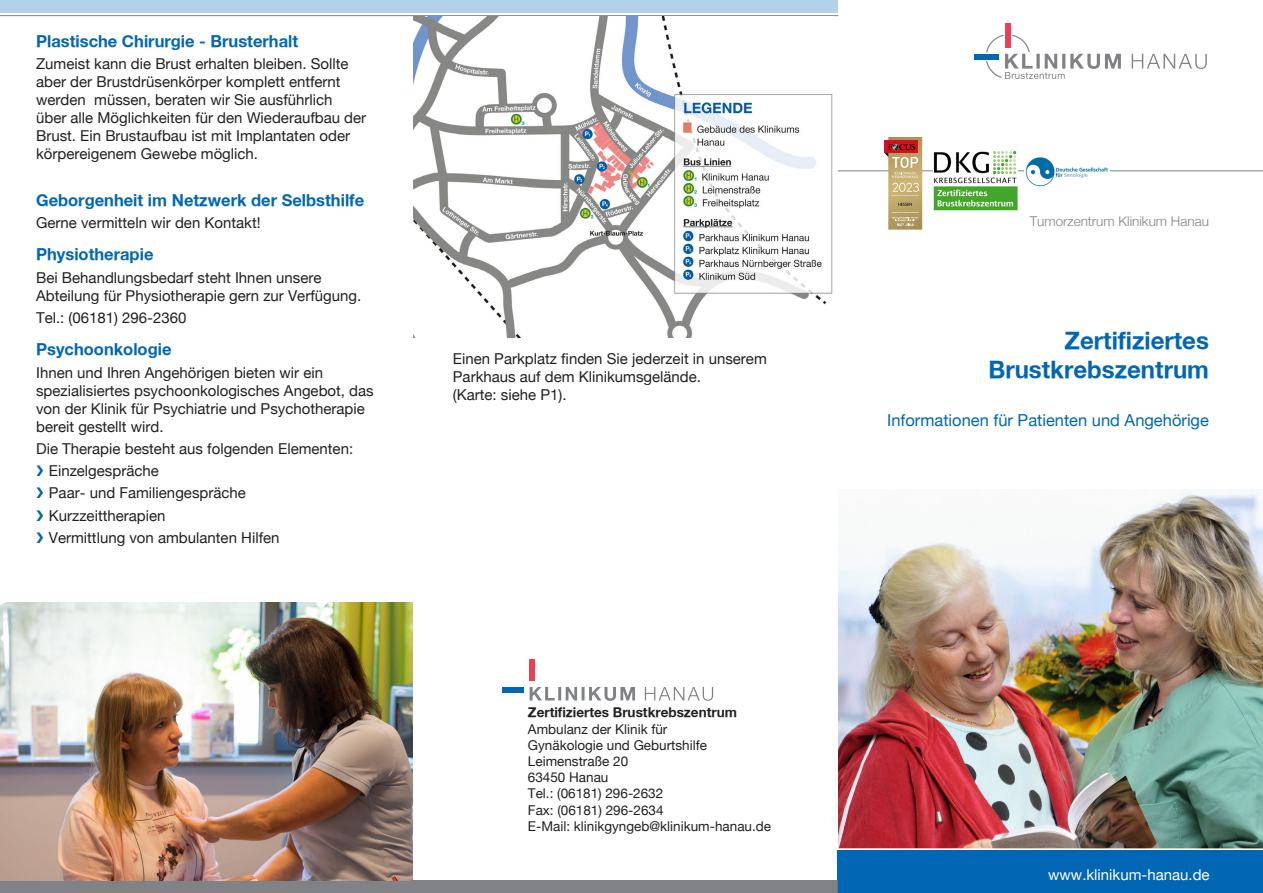
<style>
.page{position:relative;width:1263px;height:893px;background:#fff}
.page>*{position:absolute;margin:0;border:0;box-sizing:border-box;transform-origin:0 0}
.t1{font:700 24px/28.8px "Helvetica Neue";color:#0166b3;text-align:right}
.t2{font:700 16.5px "Helvetica Neue";color:#0166b3}
.t3{font:16.5px "Helvetica Neue";color:#0166b3}
.t4{font:15px/18px "Helvetica Neue";color:#231f20}
.t5{font:15px "Helvetica Neue";color:#fff}
.t6{font:13.5px "Helvetica Neue";color:#231f20}
.t7{font:700 13.5px "Helvetica Neue";color:#231f20}
.t8{font:300 13.5px "Helvetica Neue";color:#808285}
</style>
<div class="page">
<div style="left:1005px;top:23px;width:6px;height:24px;background:#ee3d56"></div>
<div style="left:974px;top:54px;width:24px;height:6px;background:#0166b3"></div>
<svg style="left:986px;top:35px;width:221px;height:44px"></svg>
<hr style="left:838px;top:170px;width:425px;height:1px;background:#808285">
<img style="left:838px;top:493px;width:425px;height:355px">
<div style="left:838px;top:850px;width:425px;height:43px;background:#0166b3"></div>
<div style="left:0;top:0;width:838px;height:13px;background:#b3d1e8"></div>
<hr style="left:0;top:15px;width:838px;height:1px;background:#808285">
<div style="left:0;top:880px;width:838px;height:13px;background:#808285"></div>
<img style="left:888px;top:137px;width:34px;height:93px">
<div style="left:884px;top:141px;width:34px;height:12px;background:#d60f1f"></div>
<svg style="left:884px;top:144px;width:35px;height:53px"></svg>
<svg style="left:898px;top:203px;width:14px;height:3px"></svg>
<svg style="left:892px;top:212px;width:26px;height:14px"></svg>
<svg style="left:530px;top:687px;width:183px;height:14px"></svg>
<div style="left:530px;top:659px;width:5px;height:22px;background:#ee3d56"></div>
<div style="left:502px;top:687px;width:22px;height:5px;background:#0166b3"></div>
<img style="left:414px;top:16px;width:419px;height:322px">
<img style="left:933px;top:150px;width:84px;height:60px">
<img style="left:0;top:602px;width:412px;height:278px">
<img style="left:1025px;top:157px;width:84px;height:30px">
<p class="t2" style="left:36px;top:31px;width:264px">Plastische Chirurgie - Brusterhalt</p>
<p class="t4" style="left:36px;top:55px;width:332px">Zumeist kann die Brust erhalten bleiben. Sollte aber der Brustdrüsenkörper komplett entfernt werden müssen, beraten wir Sie ausführlich über alle Möglichkeiten für den Wiederaufbau der Brust. Ein Brustaufbau ist mit Implantaten oder körpereigenem Gewebe möglich.</p>
<p class="t2" style="left:36px;top:189px;width:330px">Geborgenheit im Netzwerk der Selbsthilfe</p>
<p class="t4" style="left:36px;top:213px;width:226px">Gerne vermitteln wir den Kontakt!</p>
<p class="t2" style="left:36px;top:244px;width:119px">Physiotherapie</p>
<p class="t4" style="left:36px;top:268px;width:327px">Bei Behandlungsbedarf steht Ihnen unsere<br>Abteilung für Physiotherapie gern zur Verfügung.</p>
<p class="t4" style="left:36px;top:308px;width:152px">Tel.: (06181) 296-2360</p>
<p class="t2" style="left:36px;top:339px;width:137px">Psychoonkologie</p>
<p class="t4" style="left:36px;top:363px;width:339px">Ihnen und Ihren Angehörigen bieten wir ein spezialisiertes psychoonkologisches Angebot, das von der Klinik für Psychiatrie und Psychotherapie bereit gestellt wird.</p>
<p class="t4" style="left:36px;top:439px;width:319px">Die Therapie besteht aus folgenden Elementen:</p>
<p class="t4" style="left:49px;top:462px;width:111px">Einzelgespräche</p>
<p class="t4" style="left:49px;top:484px;width:198px">Paar- und Familiengespräche</p>
<p class="t4" style="left:49px;top:506px;width:118px">Kurzzeittherapien</p>
<p class="t4" style="left:49px;top:528px;width:232px">Vermittlung von ambulanten Hilfen</p>
<p class="t4" style="left:453px;top:349px;width:315px">Einen Parkplatz finden Sie jederzeit in unserem<br>Parkhaus auf dem Klinikumsgelände.<br>(Karte: siehe P1).</p>
<p class="t7" style="left:528px;top:704px;width:210px">Zertifiziertes Brustkrebszentrum</p>
<p class="t6" style="left:528px;top:721px;width:141px">Ambulanz der Klinik für</p>
<p class="t6" style="left:528px;top:737px;width:181px">Gynäkologie und Geburtshilfe</p>
<p class="t6" style="left:528px;top:753px;width:102px">Leimenstraße 20</p>
<p class="t6" style="left:528px;top:769px;width:82px">63450 Hanau</p>
<p class="t6" style="left:528px;top:785px;width:137px">Tel.: (06181) 296-2632</p>
<p class="t6" style="left:528px;top:802px;width:137px">Fax: (06181) 296-2634</p>
<p class="t6" style="left:528px;top:818px;width:245px">E-Mail: klinikgyngeb@klinikum-hanau.de</p>
<p class="t8" style="left:1030px;top:213px;width:181px">Tumorzentrum Klinikum Hanau</p>
<p class="t1" style="left:988px;top:325px;width:222px">Zertifiziertes<br>Brustkrebszentrum</p>
<p class="t3" style="left:887px;top:410px;width:323px">Informationen für Patienten und Angehörige</p>
<p class="t5" style="left:1048px;top:865px;width:163px">www.klinikum-hanau.de</p>
</div>
